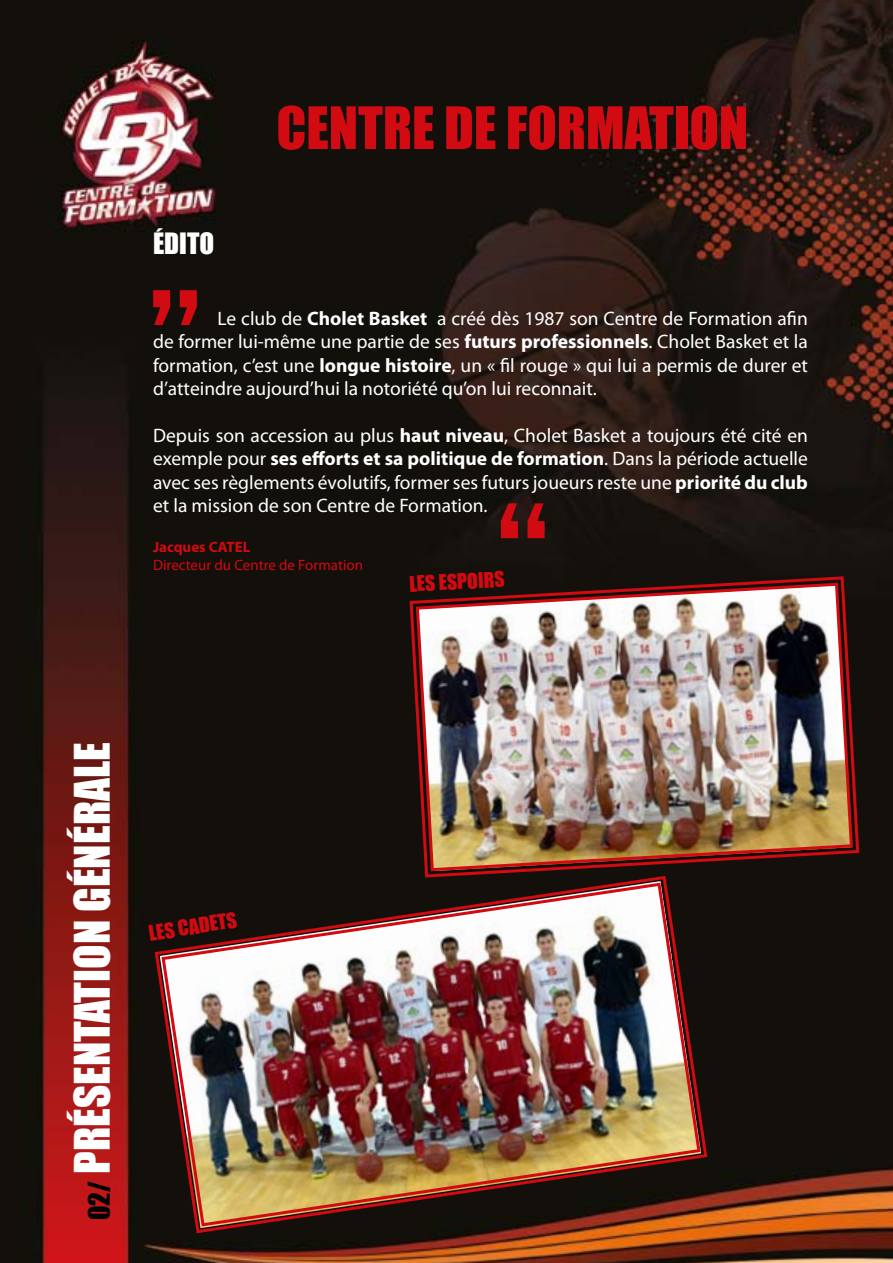
<style>
.page{position:relative;width:893px;height:1263px;background:#fff}
.page>*{position:absolute;margin:0;border:0;box-sizing:border-box;transform-origin:0 0}
.t1{font:700 120px "Trade Gothic";color:#d20a11}
.t2{font:54px "Impact";color:#d20a11}
.t3{font:45px "Impact";color:#fff}
.t4{font:27px "Impact";color:#fff}
.t5{font:19.8px "Impact";color:#d20a11}
.t6{font:19.5px/23.4px "Myriad Pro";color:#fff;text-align:justify}
.t7{font:15px "Myriad Pro";color:#d20a11}
.t8{font:700 15px "Myriad Pro";color:#d20a11}
.s1{font-weight:700}
.s2{font-size:27px;color:#000}
</style>
<div class="page">
<img style="left:0;top:0;width:893px;height:1263px">
<svg style="left:408px;top:575px;width:453px;height:304px;background:#220f0b"></svg>
<img style="left:414px;top:581px;width:440px;height:292px">
<svg style="left:153px;top:874px;width:556px;height:361px;background:#2e170c"></svg>
<img style="left:160px;top:881px;width:542px;height:347px">
<h3 class="t4" style="left:153px;top:223px;width:61px">ÉDITO</h3>
<h2 class="t2" style="left:276px;top:86px;width:283px">CENTRE DE FORMA</h2>
<h2 class="t2" style="left:649px;top:86px;width:101px">TION</h2>
<h1 class="t1" style="left:148px;top:260px;width:55px">”</h1>
<p class="t6" style="left:153px;top:306px;width:656px;text-indent:65px">Le club de <span class="s1">Cholet Basket</span> a créé dès 1987 son Centre de Formation afin de former lui-même une partie de ses <span class="s1">futurs professionnels</span>. Cholet Basket et la formation, c’est une <span class="s1">longue histoire</span>, un « fil rouge » qui lui a permis de durer et d’atteindre aujourd’hui la notoriété qu’on lui reconnait.</p>
<p class="t6" style="left:153px;top:423px;width:656px">Depuis son accession au plus <span class="s1">haut niveau</span>, Cholet Basket a toujours été cité en exemple pour <span class="s1">ses efforts et sa politique de formation</span>. Dans la période actuelle avec ses règlements évolutifs, former ses futurs joueurs reste une <span class="s1">priorité du club </span>et la mission de son Centre de Formation.</p>
<p class="t8" style="left:153px;top:537px;width:99px">Jacques CATEL</p>
<p class="t7" style="left:153px;top:556px;width:211px">Directeur du Centre de Formation</p>
<h1 class="t1" style="left:496px;top:475px;width:55px">“</h1>
<p class="t5" style="left:409px;top:569px;width:97px;rotate:-3deg">LES ESPOIRS</p>
<h3 class="t3" style="left:57px;top:1220px;width:477px;rotate:-90deg"><span class="s2">02/</span> PRÉSENTATION GÉNÉRALE</h3>
<p class="t5" style="left:147px;top:918px;width:90px;rotate:-9deg">LES CADETS</p>
</div>
